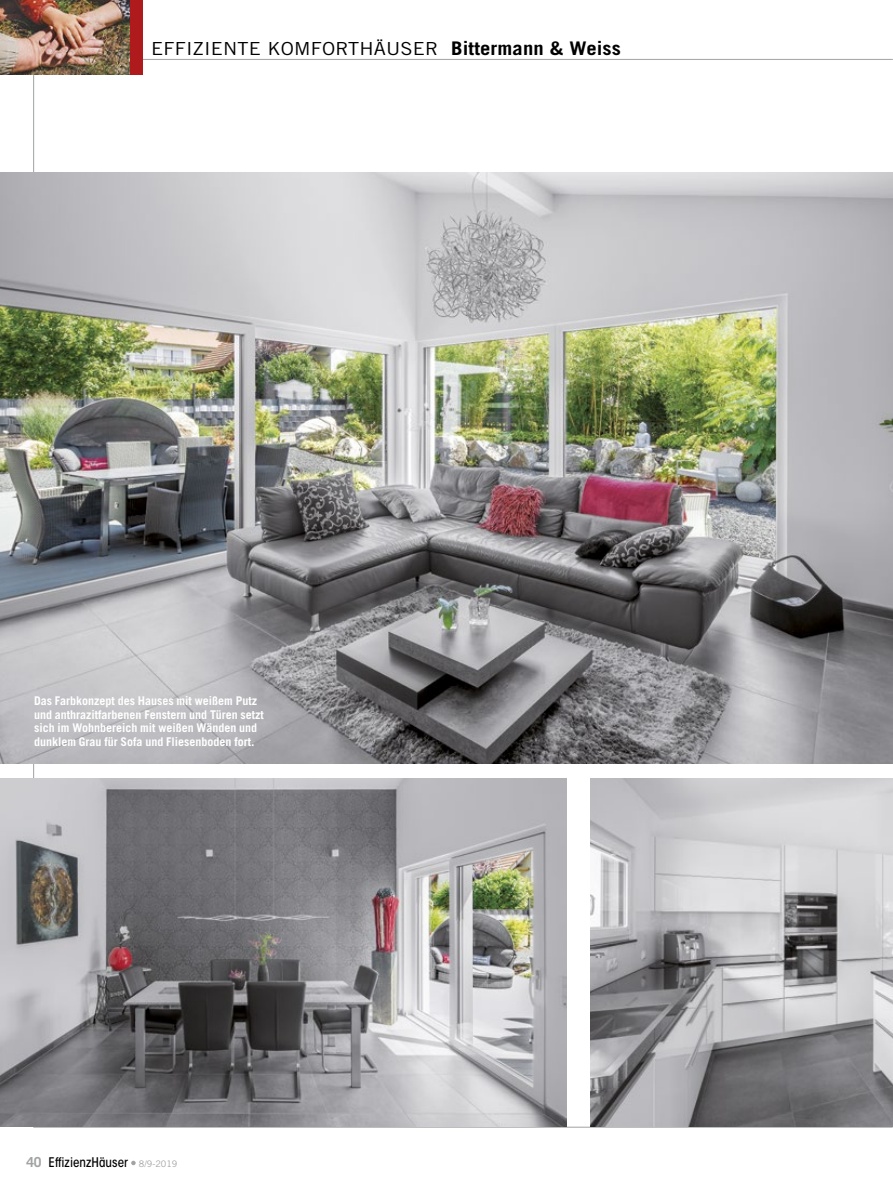
<style>
.page{position:relative;width:893px;height:1191px;background:#fff}
.page>*{position:absolute;margin:0;border:0;box-sizing:border-box;transform-origin:0 0}
.t1{font:18px "Trade Gothic LT Std";letter-spacing:.01em;color:#000;scale:1.1 1}
.t2{font:500 condensed 13.2px "ITC Avant Garde Std";color:#000}
.t3{font:700 12px/13.5px "Trade Gothic LT Std";color:#fff}
.s1{font-weight:700;font-size:18.75px}
.s2{font-family:"Trade Gothic LT Std";font-weight:700;font-stretch:normal;font-size:13.8px;color:#a1a2a2}
.s3{font-family:"Trade Gothic LT Std";font-weight:400;font-stretch:normal;font-size:9px;color:#a1a2a2}
</style>
<div class="page">
<hr style="left:33px;top:0;width:1px;height:1127px;background:#a1a2a2">
<hr style="left:34px;top:59px;width:859px;height:1px;background:#a1a2a2">
<hr style="left:34px;top:1126px;width:859px;height:1px;background:#a1a2a2">
<svg style="left:131px;top:1160px;width:5px;height:5px"></svg>
<img style="left:0;top:172px;width:893px;height:591px">
<img style="left:0;top:778px;width:566px;height:348px">
<img style="left:590px;top:778px;width:303px;height:348px">
<div style="left:130px;top:0;width:13px;height:75px;background:#af1a1c"></div>
<img style="left:0;top:0;width:130px;height:75px">
<p class="t1" style="left:151px;top:38px;width:428px">EFFIZIENTE KOMFORTHÄUSER <span class="s1">Bittermann &amp; Weiss</span></p>
<p class="t3" style="left:34px;top:694px;width:231px">Das Farbkonzept des Hauses mit weißem Putz und anthrazitfarbenen Fenstern und Türen setzt sich im Wohnbereich mit weißen Wänden und dunklem Grau für Sofa und Fliesenboden fort.</p>
<p class="t2" style="left:26px;top:1153px;width:152px"><span class="s2">40</span> EffizienzHäuser <span class="s3">8/9-2019</span></p>
</div>
